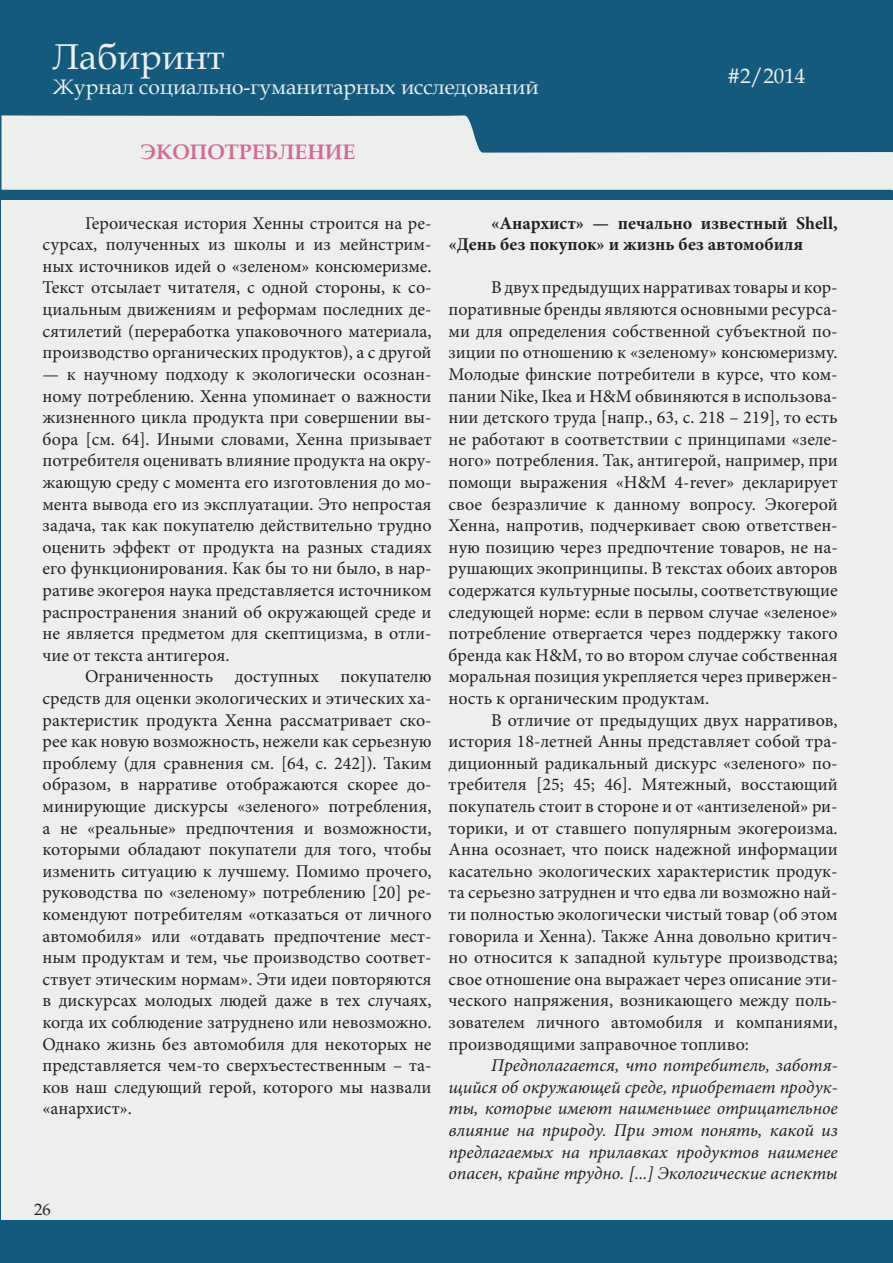
<style>
.page{position:relative;width:893px;height:1263px;background:#fff}
.page>*{position:absolute;margin:0;border:0;box-sizing:border-box;transform-origin:0 0}
.t1{font:36px "Book Antiqua";color:#edefed}
.t2{font:21px "Book Antiqua";color:#edefed}
.t3{font:700 21px "Book Antiqua";color:#d26b97}
.t4{font:18px/21.6px "Minion Pro";color:#231f20;text-align:justify}
.t5{font:italic 18px/21.6px "Minion Pro";color:#231f20;text-align:justify}
.t6{font:700 18px/21.6px "Minion Pro";color:#231f20}
.t7{font:16.5px "Book Antiqua";color:#231f20}
</style>
<div class="page">
<div style="left:1px;top:0;width:892px;height:1262px;background:#145a7d"></div>
<div style="left:2px;top:200px;width:891px;height:1020px;background:#edefed"></div>
<svg style="left:2px;top:115px;width:889px;height:75px;fill:#edefed"></svg>
<svg style="left:891px;top:152px;width:2px;height:1111px"></svg>
<h1 class="t1" style="left:53px;top:31px;width:173px">Лабиринт</h1>
<p class="t2" style="left:53px;top:72px;width:487px">Журнал социально-гуманитарных исследований</p>
<p class="t3" style="left:141px;top:138px;width:216px">ЭКОПОТРЕБЛЕНИЕ</p>
<p class="t2" style="left:727px;top:61px;width:79px">#2/2014</p>
<p class="t2" style="left:740px;top:61px;width:12px">1</p>
<p class="t4" style="left:43px;top:212px;width:391px;text-indent:43px">Героическая история Хенны строится на ре&shy;сурсах, полученных из школы и из мейнстрим&shy;ных источников идей о «зеленом» консюмеризме.<br>Текст отсылает читателя, с одной стороны, к со&shy;циальным движениям и реформам последних де&shy;сятилетий (переработка упаковочного материала, производство органических продуктов), а с другой</p>
<p class="t4" style="left:43px;top:363px;width:391px">— к научному подходу к экологически осознан&shy;ному потреблению. Хенна упоминает о важности жизненного цикла продукта при совершении вы&shy;бора [см. 64]. Иными словами, Хенна призывает потребителя оценивать влияние продукта на окру&shy;жающую среду с момента его изготовления до мо&shy;мента вывода его из эксплуатации. Это непростая задача, так как покупателю действительно трудно оценить эффект от продукта на разных стадиях его функционирования. Как бы то ни было, в нар&shy;ративе экогероя наука представляется источником распространения знаний об окружающей среде и не является предметом для скептицизма, в отли&shy;чие от текста антигероя.</p>
<p class="t4" style="left:43px;top:666px;width:391px;text-indent:43px">Ограниченность доступных покупателю средств для оценки экологических и этических ха&shy;рактеристик продукта Хенна рассматривает ско&shy;рее как новую возможность, нежели как серьезную проблему (для сравнения см. [64, с. 242]). Таким образом, в нарративе отображаются скорее до&shy;минирующие дискурсы «зеленого» потребления, а не «реальные» предпочтения и возможности, которыми обладают покупатели для того, чтобы изменить ситуацию к лучшему. Помимо прочего, руководства по «зеленому» потреблению [20] ре&shy;комендуют потребителям «отказаться от личного автомобиля» или «отдавать предпочтение мест&shy;ным продуктам и тем, чье производство соответ&shy;ствует этическим нормам». Эти идеи повторяются в дискурсах молодых людей даже в тех случаях, когда их соблюдение затруднено или невозможно.<br>Однако жизнь без автомобиля для некоторых не представляется чем-то сверхъестественным – та&shy;ков наш следующий герой, которого мы назвали «анархист».</p>
<p class="t7" style="left:34px;top:1198px;width:18px">26</p>
<p class="t6" style="left:449px;top:212px;width:391px;text-indent:43px">«Анархист» — печально известный Shell, «День без покупок» и жизнь без автомобиля</p>
<p class="t4" style="left:449px;top:277px;width:391px;text-indent:43px">В двух предыдущих нарративах товары и кор&shy;поративные бренды являются основными ресурса&shy;ми для определения собственной субъектной по&shy;зиции по отношению к «зеленому» консюмеризму.<br>Молодые финские потребители в курсе, что ком&shy;пании Nike, Ikea и H&amp;M обвиняются в использова&shy;нии детского труда [напр., 63, с. 218 – 219], то есть не работают в соответствии с принципами «зеле&shy;ного» потребления. Так, антигерой, например, при помощи выражения «H&amp;M 4-rever» декларирует свое безразличие к данному вопросу. Экогерой Хенна, напротив, подчеркивает свою ответствен&shy;ную позицию через предпочтение товаров, не на&shy;рушающих экопринципы. В текстах обоих авторов содержатся культурные посылы, соответствующие следующей норме: если в первом случае «зеленое» потребление отвергается через поддержку такого бренда как H&amp;M, то во втором случае собственная моральная позиция укрепляется через привержен&shy;ность к органическим продуктам.</p>
<p class="t4" style="left:449px;top:709px;width:391px;text-indent:43px">В отличие от предыдущих двух нарративов, история 18-летней Анны представляет собой тра&shy;диционный радикальный дискурс «зеленого» по&shy;требителя [25; 45; 46]. Мятежный, восстающий покупатель стоит в стороне и от «антизеленой» ри&shy;торики, и от ставшего популярным экогероизма.<br>Анна осознает, что поиск надежной информации касательно экологических характеристик продук&shy;та серьезно затруднен и что едва ли возможно най&shy;ти полностью экологически чистый товар (об этом говорила и Хенна). Также Анна довольно критич&shy;но относится к западной культуре производства; свое отношение она выражает через описание эти&shy;ческого напряжения, возникающего между поль&shy;зователем личного автомобиля и компаниями, производящими заправочное топливо:</p>
<p class="t5" style="left:449px;top:1054px;width:391px;text-indent:43px">Предполагается, что потребитель, заботя&shy;щийся об окружающей среде, приобретает продук&shy;ты, которые имеют наименьшее отрицательное влияние на природу. При этом понять, какой из предлагаемых на прилавках продуктов наименее опасен, крайне трудно. [...] Экологические аспекты</p>
</div>
